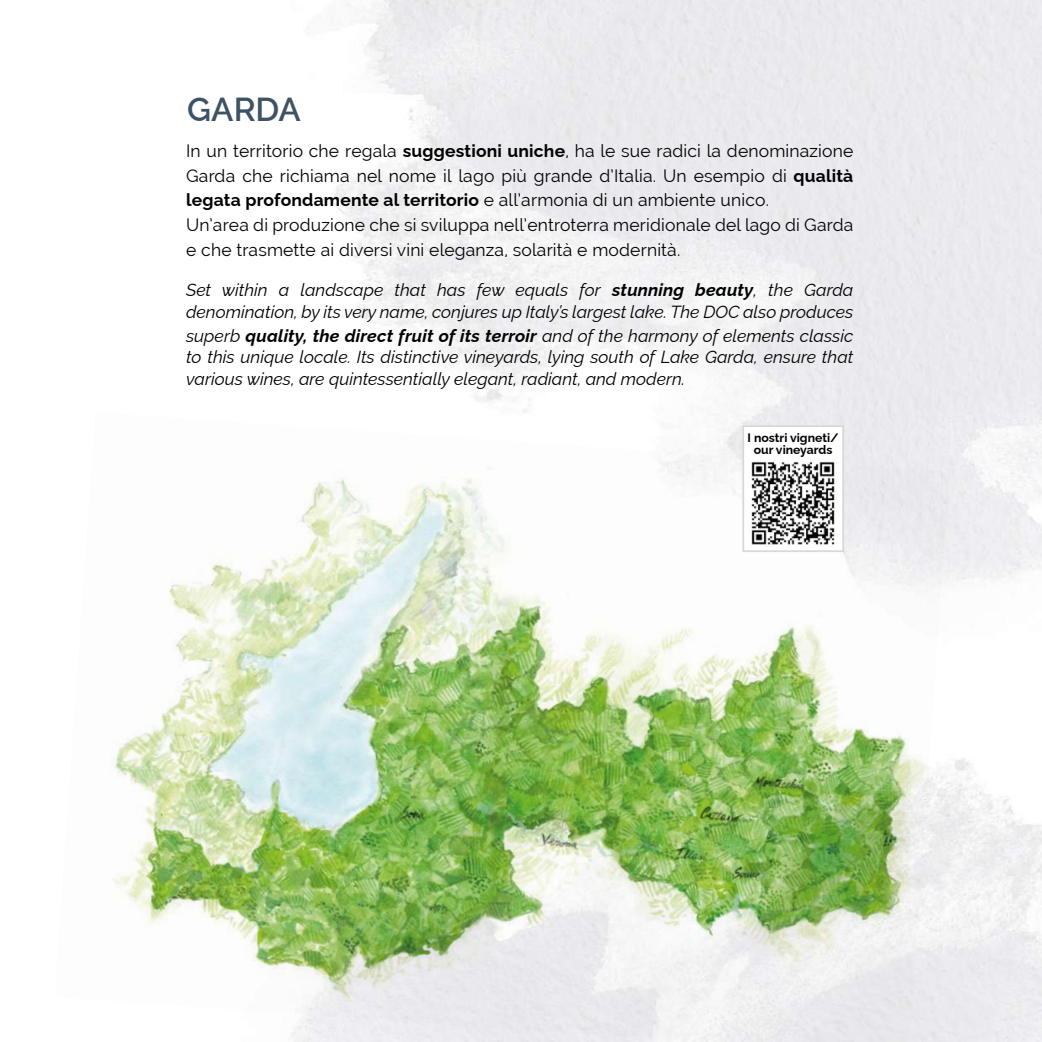
<style>
.page{position:relative;width:1042px;height:1042px;background:#fff}
.page>*{position:absolute;margin:0;border:0;box-sizing:border-box;transform-origin:0 0}
.t1{font:600 33.25px "Raleway";color:#3e5265}
.t2{font:italic 17.5px/21.2px "Raleway";color:#000}
.t3{font:17.5px/24.5px "Raleway";letter-spacing:.01em;color:#010202}
.t4{font:700 12.25px/12.2px "Raleway";color:#000;text-align:center}
.s1{font-weight:700}
.s2{font-weight:700;color:#010202}
</style>
<div class="page">
<img style="left:109px;top:412px;width:840px;height:630px">
<div style="left:742px;top:425px;width:102px;height:127px;background:#fff;border:2px solid #d8d8d8"></div>
<img style="left:751px;top:462px;width:84px;height:83px">
<h1 class="t1" style="left:187px;top:82px;width:115px">GARDA</h1>
<p class="t3" style="left:186px;top:139px;width:669px">In un territorio che regala <span class="s1">suggestioni uniche</span>, ha le sue radici la denominazione Garda che richiama nel nome il lago più grande d’Italia. Un esempio di <span class="s1">qualità legata profondamente al territorio</span> e all’armonia di un ambiente unico.<br>Un’area di produzione che si sviluppa nell’entroterra meridionale del lago di Garda e che trasmette ai diversi vini eleganza, solarità e modernità.</p>
<p class="t2" style="left:186px;top:278px;width:669px">Set within a landscape that has few equals for <span class="s2">stunning beauty</span>, the Garda denomination, by its very name, conjures up Italy’s largest lake. The DOC also produces</p>
<p class="t2" style="left:186px;top:323px;width:669px;text-align:justify">superb <span class="s2">quality, the direct fruit of its terroir</span> and of the harmony of elements classic to this unique locale. Its distinctive vineyards, lying south of Lake Garda, ensure that various wines, are quintessentially elegant, radiant, and modern.</p>
<p class="t4" style="left:747px;top:430px;width:93px">I nostri vigneti/ our vineyards</p>
</div>
